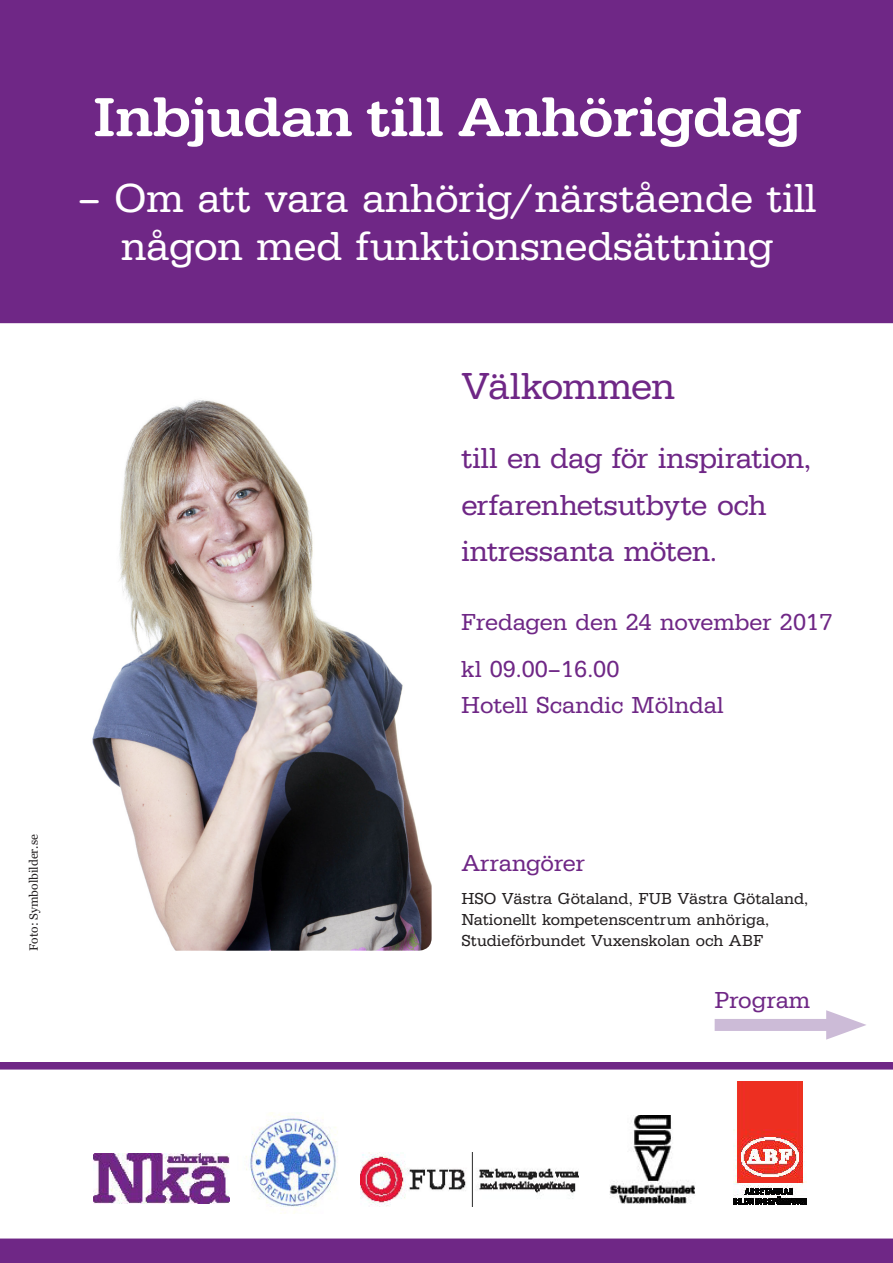
<style>
.page{position:relative;width:893px;height:1263px;background:#fff}
.page>*{position:absolute;margin:0;border:0;box-sizing:border-box;transform-origin:0 0}
.Rubrik{font:500 57px "Typewriter URW Wid";letter-spacing:-.01em;color:#fff}
.Rubrik2Vit{font:42px/48px "Typewriter URW";letter-spacing:-.005em;color:#fff;text-align:center}
.Rubrik2Lila{font:39px "Typewriter URW";letter-spacing:-.025em;color:#6f2786}
.Rubrik2Lila-2{font:30px/46.5px "Typewriter URW";letter-spacing:-.015em;color:#6f2786}
.Rubrik_3_lila{font:24px/36px "Typewriter URW";color:#6f2786}
.Text{font:16.5px/21px "Typewriter URW";color:#231f20}
.t1{font:12px "Georgia";color:#231f20}
</style>
<div class="page">
<div style="left:0;top:1238px;width:893px;height:25px;background:#6f2786"></div>
<div style="left:1px;top:1063px;width:891px;height:6px;background:#6f2786"></div>
<div style="left:0;top:1062px;width:893px;height:7px;border:2px solid #6f2786"></div>
<div style="left:0;top:0;width:893px;height:323px;background:#6f2786"></div>
<div style="left:715px;top:1019px;width:128px;height:12px;background:#ccbbd7"></div>
<svg style="left:826px;top:1010px;width:40px;height:30px"></svg>
<img style="left:246px;top:1112px;width:92px;height:101px">
<img style="left:94px;top:1153px;width:135px;height:50px">
<img style="left:360px;top:1153px;width:218px;height:53px">
<img style="left:734px;top:1081px;width:72px;height:123px">
<img style="left:609px;top:1116px;width:86px;height:87px">
<img style="left:92px;top:400px;width:340px;height:551px">
<p class="Rubrik" style="left:93px;top:84px;width:710px">Inbjudan till Anhörigdag</p>
<p class="Rubrik2Vit" style="left:78px;top:175px;width:740px">– Om att vara anhörig/närstående till någon med funktionsnedsättning</p>
<p class="Rubrik2Lila" style="left:461px;top:364px;width:215px">Välkommen</p>
<p class="Rubrik2Lila-2" style="left:461px;top:435px;width:351px">till en dag för inspiration, erfarenhetsutbyte och intressanta möten.</p>
<p class="Rubrik_3_lila" style="left:461px;top:605px;width:373px">Fredagen den 24 november 2017</p>
<p class="Rubrik_3_lila" style="left:461px;top:651px;width:264px">kl 09.00–16.00<br>Hotell Scandic Mölndal</p>
<p class="t1" style="left:26px;top:951px;width:118px;rotate:-90deg">Foto: Symbolbilder.se</p>
<p class="Rubrik_3_lila" style="left:461px;top:845px;width:125px">Arrangörer</p>
<p class="Text" style="left:461px;top:888px;width:348px">HSO Västra Götaland, FUB Västra Götaland,<br>Nationellt kompetenscentrum anhöriga,<br>Studieförbundet Vuxenskolan och ABF</p>
<p class="Rubrik_3_lila" style="left:715px;top:982px;width:97px">Program</p>
</div>
